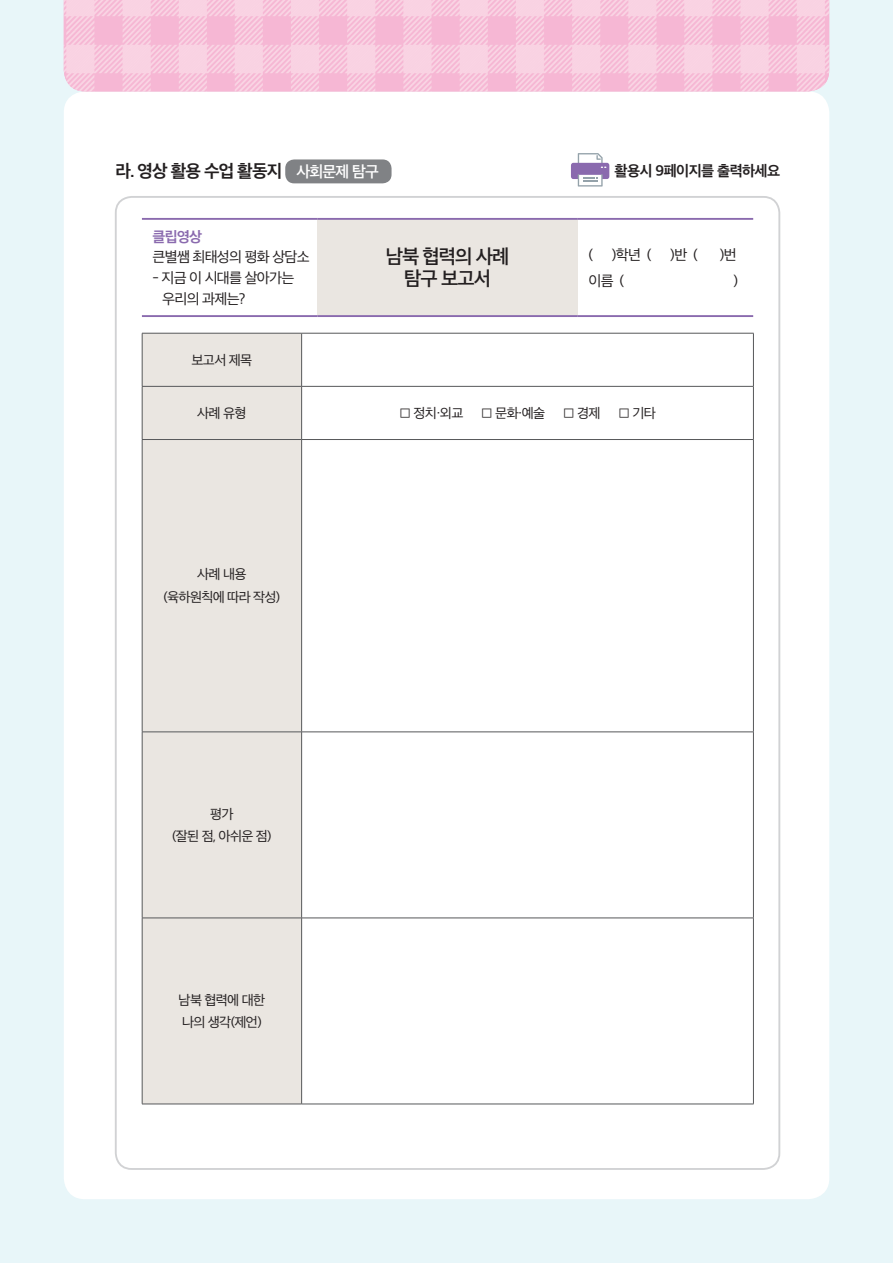
<style>
.page{position:relative;width:893px;height:1263px;background:#e8f6f9}
.page>*{position:absolute;margin:0;border:0;box-sizing:border-box;transform-origin:0 0}
.t1{font:18.75px/22.5px "SD Gothic Neoa f Sm";letter-spacing:-.05em;color:#231f20;text-align:center}
.t2{font:16.8px "SD Gothic Neoa g Bd";letter-spacing:-.05em;color:#231f20}
.t3{font:14.25px "SD Gothic Neoa g Bd";letter-spacing:-.045em;color:#231f20}
.t4{font:14.1px/20.7px "SD Gothic Neoa d Rg";letter-spacing:-.05em;color:#231f20}
.t5{font:14.1px "SD Gothic Neoa g Bd";color:#8a6aae}
.t6{font:13.2px/22.5px "SD Gothic Neoa d Rg";letter-spacing:-.05em;color:#231f20;text-align:center}
.s1{font-family:"SD Gothic Neoa f Sm";font-size:15px;color:#fff}
</style>
<div class="page">
<div style="left:64px;top:91px;width:765px;height:1108px;background:#fff;border-radius:21px"></div>
<img style="left:64px;top:0;width:765px;height:91px">
<div style="left:317px;top:219px;width:261px;height:97px;background:#eae6e1"></div>
<hr style="left:142px;top:218px;width:175px;height:2px;background:#8a6aae">
<hr style="left:317px;top:218px;width:261px;height:2px;background:#8a6aae">
<hr style="left:578px;top:218px;width:175px;height:2px;background:#8a6aae">
<hr style="left:142px;top:315px;width:175px;height:2px;background:#8a6aae">
<hr style="left:317px;top:315px;width:261px;height:2px;background:#8a6aae">
<hr style="left:578px;top:315px;width:175px;height:2px;background:#8a6aae">
<div style="left:143px;top:334px;width:158px;height:770px;background:#eae6e1"></div>
<hr style="left:142px;top:333px;width:160px;height:1px;background:#57585a">
<hr style="left:142px;top:333px;width:1px;height:53px;background:#57585a">
<hr style="left:302px;top:333px;width:452px;height:1px;background:#57585a">
<hr style="left:301px;top:333px;width:1px;height:53px;background:#57585a">
<hr style="left:753px;top:333px;width:1px;height:53px;background:#57585a">
<hr style="left:142px;top:386px;width:160px;height:1px;background:#57585a">
<hr style="left:142px;top:387px;width:1px;height:52px;background:#57585a">
<hr style="left:302px;top:386px;width:452px;height:1px;background:#57585a">
<hr style="left:301px;top:387px;width:1px;height:52px;background:#57585a">
<hr style="left:753px;top:387px;width:1px;height:52px;background:#57585a">
<hr style="left:142px;top:439px;width:160px;height:1px;background:#57585a">
<hr style="left:142px;top:440px;width:1px;height:292px;background:#57585a">
<hr style="left:302px;top:439px;width:452px;height:1px;background:#57585a">
<hr style="left:301px;top:440px;width:1px;height:292px;background:#57585a">
<hr style="left:753px;top:440px;width:1px;height:292px;background:#57585a">
<hr style="left:142px;top:732px;width:160px;height:1px;background:#57585a">
<hr style="left:142px;top:732px;width:1px;height:186px;background:#57585a">
<hr style="left:302px;top:732px;width:452px;height:1px;background:#57585a">
<hr style="left:301px;top:732px;width:1px;height:186px;background:#57585a">
<hr style="left:753px;top:732px;width:1px;height:186px;background:#57585a">
<hr style="left:142px;top:918px;width:160px;height:1px;background:#57585a">
<hr style="left:142px;top:918px;width:1px;height:186px;background:#57585a">
<hr style="left:302px;top:918px;width:452px;height:1px;background:#57585a">
<hr style="left:301px;top:918px;width:1px;height:186px;background:#57585a">
<hr style="left:753px;top:918px;width:1px;height:186px;background:#57585a">
<hr style="left:142px;top:1104px;width:160px;height:1px;background:#57585a">
<hr style="left:302px;top:1104px;width:452px;height:1px;background:#57585a">
<div style="left:285px;top:159px;width:107px;height:24px;background:#808285;border-radius:9px"></div>
<svg style="left:571px;top:153px;width:38px;height:34px"></svg>
<p class="t2" style="left:115px;top:162px;width:265px">라. 영상 활용 수업 활동지 <span class="s1">사회문제 탐구</span></p>
<p class="t3" style="left:615px;top:163px;width:167px">활용시 9페이지를 출력하세요</p>
<p class="t5" style="left:153px;top:229px;width:51px">클립영상</p>
<p class="t4" style="left:153px;top:247px;width:159px">큰별쌤 최태성의 평화 상담소</p>
<p class="t4" style="left:162px;top:267px;width:134px;text-indent:-10px">- 지금 이 시대를 살아가는 우리의 과제는?</p>
<p class="t6" style="left:191px;top:348px;width:62px">보고서 제목</p>
<h1 class="t1" style="left:386px;top:245px;width:125px">남북 협력의 사례 탐구 보고서</h1>
<p class="t4" style="left:588px;top:244px;width:6px">(</p>
<p class="t4" style="left:612px;top:244px;width:41px">)학년 (</p>
<p class="t4" style="left:670px;top:244px;width:29px">)반 (</p>
<p class="t4" style="left:720px;top:244px;width:18px">)번</p>
<p class="t4" style="left:588px;top:270px;width:37px">이름 (</p>
<p class="t4" style="left:733px;top:270px;width:6px">)</p>
<p class="t6" style="left:197px;top:402px;width:51px">사례 유형</p>
<p class="t6" style="left:399px;top:402px;width:66px">□ 정치·외교</p>
<p class="t6" style="left:481px;top:402px;width:66px">□ 문화·예술</p>
<p class="t6" style="left:563px;top:402px;width:39px">□ 경제</p>
<p class="t6" style="left:618px;top:402px;width:39px">□ 기타</p>
<p class="t6" style="left:163px;top:563px;width:118px">사례 내용<br>(육하원칙에 따라 작성)</p>
<p class="t6" style="left:172px;top:802px;width:101px">평가<br>(잘된 점, 아쉬운 점)</p>
<p class="t6" style="left:179px;top:988px;width:88px;text-align:left">남북 협력에 대한 나의 생각(제언)</p>
</div>
